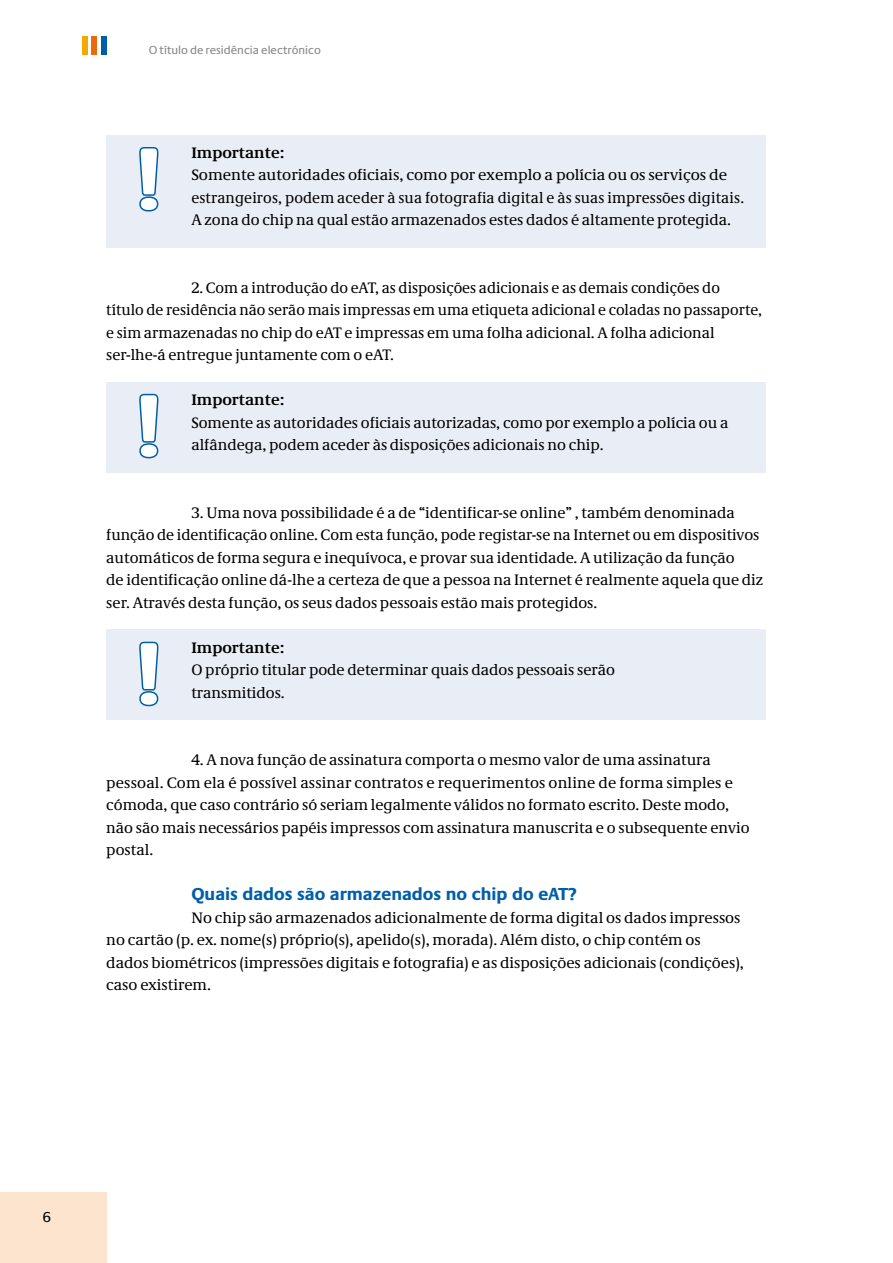
<style>
.page{position:relative;width:893px;height:1263px;background:#fff}
.page>*{position:absolute;margin:0;border:0;box-sizing:border-box;transform-origin:0 0}
.t1{font:700 90px "Neue Praxis";color:#fff}
.t2{font:700 18px "Neue Praxis";color:#005ea8}
.t3{font:15.75px/22.5px "Neue Demos";color:#000}
.t4{font:700 15.75px "Neue Demos";color:#000}
.t5{font:15px "Neue Praxis";color:#000}
.t6{font:12px "Neue Praxis";color:#87888a}
</style>
<div class="page">
<div style="left:0;top:1193px;width:106px;height:70px;background:#fde4ce"></div>
<div style="left:82px;top:36px;width:5px;height:18px;background:#f6a800"></div>
<div style="left:91px;top:36px;width:6px;height:18px;background:#eb6a0a"></div>
<div style="left:101px;top:36px;width:5px;height:18px;background:#005ea8"></div>
<div style="left:106px;top:630px;width:659px;height:90px;background:#e9edf6"></div>
<div style="left:106px;top:382px;width:659px;height:90px;background:#e9edf6"></div>
<div style="left:106px;top:135px;width:659px;height:113px;background:#e9edf6"></div>
<svg style="left:139px;top:147px;width:20px;height:65px"></svg>
<svg style="left:139px;top:393px;width:20px;height:66px"></svg>
<svg style="left:139px;top:641px;width:20px;height:66px"></svg>
<p class="t6" style="left:149px;top:43px;width:174px">O título de residência electrónico</p>
<h1 class="t1" style="left:133px;top:124px;width:34px">!</h1>
<p class="t4" style="left:191px;top:143px;width:94px">Importante:</p>
<p class="t3" style="left:191px;top:163px;width:554px">Somente autoridades oficiais, como por exemplo a polícia ou os serviços de estrangeiros, podem aceder à sua fotografia digital e às suas impressões digitais.<br>A zona do chip na qual estão armazenados estes dados é altamente protegida.</p>
<p class="t3" style="left:106px;top:276px;width:657px;text-indent:85px">2. Com a introdução do eAT, as disposições adicionais e as demais condições do<br>título de residência não serão mais impressas em uma etiqueta adicional e coladas no passaporte, e sim armazenadas no chip do eAT e impressas em uma folha adicional. A folha adicional ser-lhe-á entregue juntamente com o eAT.</p>
<p class="t4" style="left:191px;top:390px;width:94px">Importante:</p>
<p class="t3" style="left:191px;top:411px;width:539px">Somente as autoridades oficiais autorizadas, como por exemplo a polícia ou a alfândega, podem aceder às disposições adicionais no chip.</p>
<h1 class="t1" style="left:133px;top:371px;width:34px">!</h1>
<p class="t3" style="left:106px;top:501px;width:658px;text-indent:85px">3. Uma nova possibilidade é a de “identificar-se online” , também denominada função de identificação online. Com esta função, pode registar-se na Internet ou em dispositivos automáticos de forma segura e inequívoca, e provar sua identidade. A utilização da função<br>de identificação online dá-lhe a certeza de que a pessoa na Internet é realmente aquela que diz ser. Através desta função, os seus dados pessoais estão mais protegidos.</p>
<p class="t4" style="left:191px;top:638px;width:94px">Importante:</p>
<p class="t3" style="left:191px;top:658px;width:425px">O próprio titular pode determinar quais dados pessoais serão transmitidos.</p>
<h1 class="t1" style="left:133px;top:618px;width:34px">!</h1>
<p class="t3" style="left:106px;top:748px;width:645px;text-indent:85px">4. A nova função de assinatura comporta o mesmo valor de uma assinatura pessoal. Com ela é possível assinar contratos e requerimentos online de forma simples e cómoda, que caso contrário só seriam legalmente válidos no formato escrito. Deste modo, não são mais necessários papéis impressos com assinatura manuscrita e o subsequente envio postal.</p>
<p class="t2" style="left:191px;top:883px;width:387px">Quais dados são armazenados no chip do eAT?</p>
<p class="t3" style="left:106px;top:906px;width:639px;text-indent:85px">No chip são armazenados adicionalmente de forma digital os dados impressos no cartão (p. ex. nome(s) próprio(s), apelido(s), morada). Além disto, o chip contém os dados biométricos (impressões digitais e fotografia) e as disposições adicionais (condições), caso existirem.</p>
<p class="t5" style="left:42px;top:1208px;width:10px">6</p>
</div>
